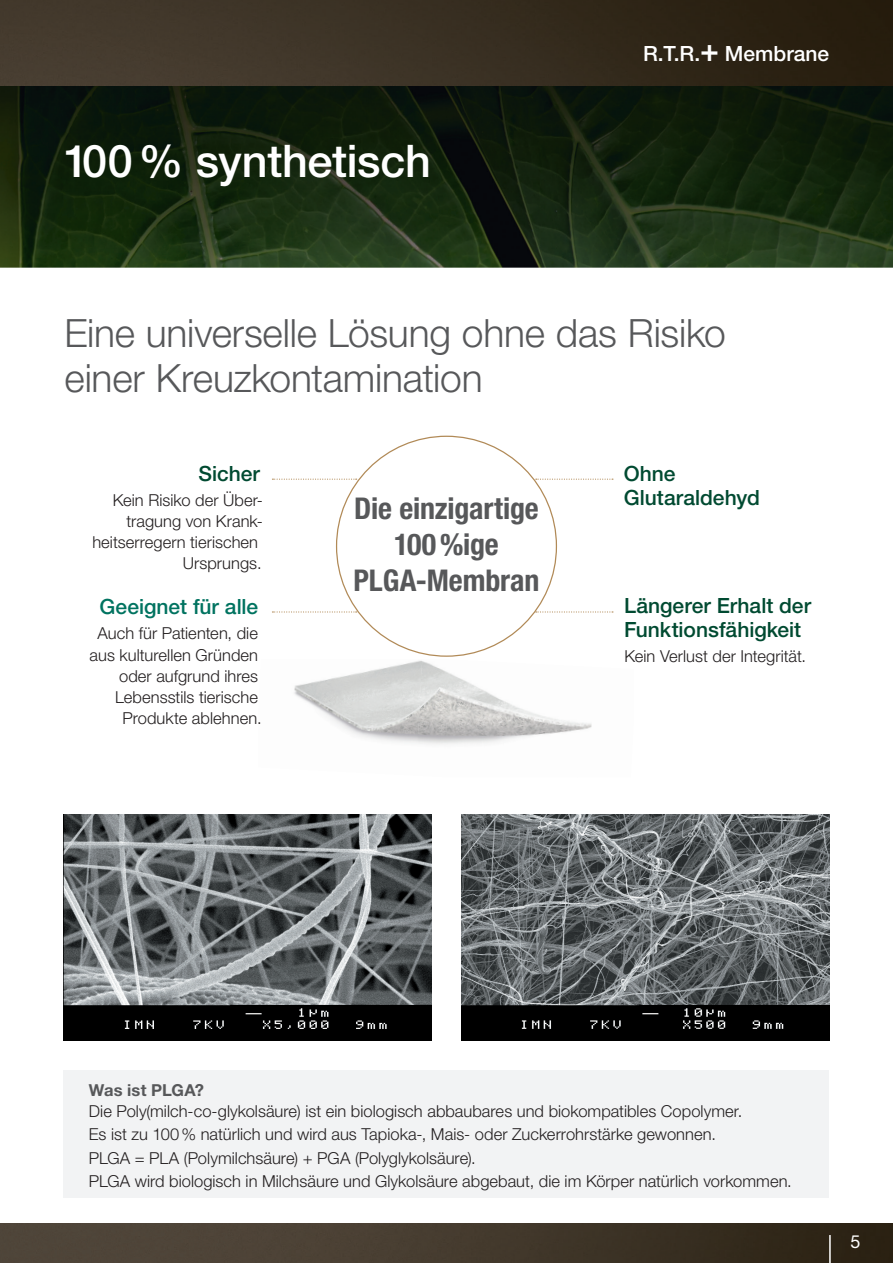
<style>
.page{position:relative;width:893px;height:1263px;background:#fff}
.page>*{position:absolute;margin:0;border:0;box-sizing:border-box;transform-origin:0 0}
.t1{font:500 45px "Helvetica Neue LT Std";letter-spacing:-.005em;color:#fff}
.t2{font:300 39px/44.8px "Helvetica Neue LT Std";letter-spacing:-.005em;color:#57585a}
.t3{font:700 condensed 30px/36px "Helvetica Neue LT Std";letter-spacing:-.005em;color:#57585a;text-align:center}
.t4{font:500 21px/24px "Helvetica Neue LT Std";color:#004a31}
.t5{font:500 21px "Helvetica Neue LT Std";color:#007360}
.t6{font:500 21px "Helvetica Neue LT Std";color:#fff}
.t7{font:18px "Helvetica Neue LT Std";color:#fff}
.t8{font:300 16.5px/21px "Helvetica Neue LT Std";color:#231f20;text-align:right}
.t9{font:700 16.5px "Helvetica Neue LT Std";letter-spacing:.01em;color:#57585a}
.s1{font-size:31.5px}
</style>
<div class="page">
<img style="left:0;top:0;width:893px;height:267px">
<img style="left:0;top:1223px;width:893px;height:40px">
<hr style="left:829px;top:1235px;width:2px;height:28px;background:#fff">
<img style="left:461px;top:814px;width:368px;height:226px">
<img style="left:64px;top:814px;width:368px;height:226px">
<img style="left:294px;top:661px;width:122px;height:82px">
<img style="left:416px;top:660px;width:161px;height:85px">
<img style="left:577px;top:723px;width:15px;height:7px">
<svg style="left:272px;top:479px;width:85px;height:1px"></svg>
<svg style="left:536px;top:479px;width:77px;height:1px"></svg>
<svg style="left:272px;top:611px;width:85px;height:1px"></svg>
<svg style="left:536px;top:611px;width:77px;height:1px"></svg>
<div style="left:64px;top:1070px;width:765px;height:127px;background:#f2f3f4"></div>
<h1 class="t1" style="left:64px;top:134px;width:369px">100 % synthetisch</h1>
<p class="t6" style="left:643px;top:41px;width:188px">R.T.R.<span class="s1">+</span> Membrane</p>
<h2 class="t2" style="left:64px;top:310px;width:663px">Eine universelle Lösung ohne das Risiko einer Kreuzkontamination</h2>
<p class="t4" style="left:198px;top:461px;width:63px">Sicher</p>
<p class="t8" style="left:92px;top:489px;width:172px">Kein Risiko der Über&shy;tragung von Krank&shy;heits erregern tierischen<br>Ursprungs.</p>
<p class="t5" style="left:100px;top:594px;width:160px">Geeignet für alle</p>
<p class="t8" style="left:90px;top:623px;width:174px">Auch für Patienten, die aus kulturellen Gründen oder aufgrund ihres<br>Lebensstils tierische<br>Produkte ablehnen.</p>
<h3 class="t3" style="left:353px;top:490px;width:187px">Die einzigartige<br>100 %ige<br>PLGA-Membran</h3>
<p class="t4" style="left:624px;top:461px;width:137px">Ohne<br>Glutaraldehyd</p>
<p class="t4" style="left:624px;top:593px;width:189px">Längerer Erhalt der<br>Funktionsfähigkeit</p>
<p class="t8" style="left:624px;top:646px;width:183px">Kein Verlust der Integrität.</p>
<p class="t9" style="left:89px;top:1079px;width:117px">Was ist PLGA?</p>
<p class="t8" style="left:89px;top:1098px;width:704px;line-height:23.5px;text-align:left">Die Poly(milch-co-glykolsäure) ist ein biologisch abbaubares und biokompatibles Copolymer.<br>Es ist zu 100 % natürlich und wird aus Tapioka-, Mais- oder Zuckerrohrstärke gewonnen.<br>PLGA = PLA (Polymilchsäure) + PGA (Polyglykolsäure).<br>PLGA wird biologisch in Milchsäure und Glykolsäure abgebaut, die im Körper natürlich vorkommen.</p>
<p class="t7" style="left:850px;top:1231px;width:12px">5</p>
</div>
